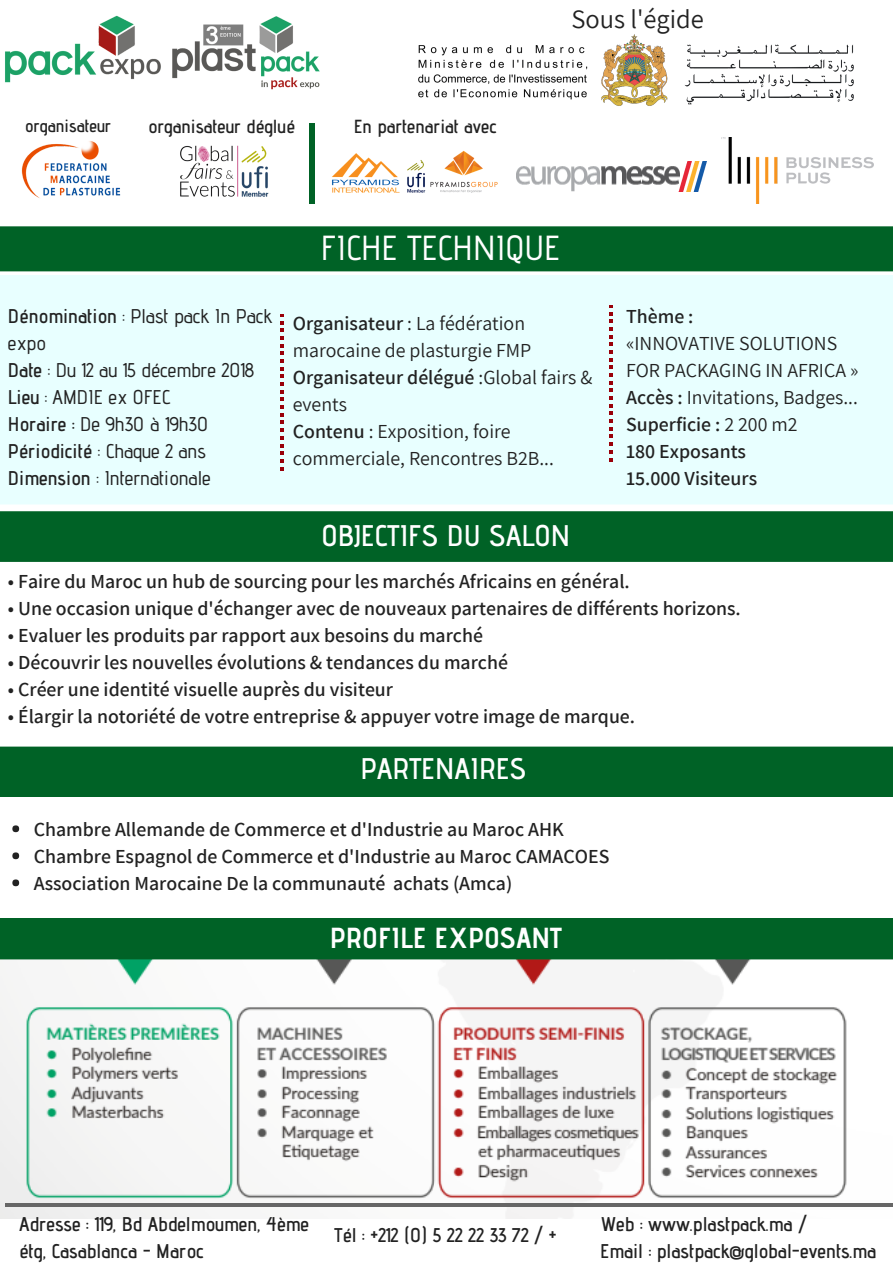
<style>
.page{position:relative;width:893px;height:1263px;background:#fff}
.page>*{position:absolute;margin:0;border:0;box-sizing:border-box;transform-origin:0 0}
.t1{font:500 34.8px "Advent Pro";color:#fff}
.t2{font:600 29.85px "Advent Pro";color:#fff}
.t3{font:700 28.95px "Advent Pro";color:#fff}
.t4{font:26.55px "Assistant";color:#222}
.t5{font:600 19.8px/27px "Assistant";color:#222}
.t6{font:19.8px/27px "Assistant";color:#222}
.t7{font:500 19.8px/27px "Advent Pro";color:#222}
.t8{font:600 19.8px/27px "Advent Pro";color:#222}
.t9{font:600 18.9px "Advent Pro";color:#222}
.t10{font:600 17.55px "Advent Pro";color:#222}
.s1{font-weight:600}
</style>
<div class="page">
<div style="left:0;top:226px;width:893px;height:45px;background:#006226"></div>
<div style="left:0;top:275px;width:893px;height:229px;background:#e8ffff"></div>
<svg style="left:280px;top:314px;width:4px;height:156px"></svg>
<svg style="left:609px;top:305px;width:4px;height:156px"></svg>
<div style="left:12px;top:825px;width:7px;height:7px;background:#222;border-radius:50%"></div>
<div style="left:12px;top:852px;width:7px;height:7px;background:#222;border-radius:50%"></div>
<div style="left:12px;top:879px;width:7px;height:7px;background:#222;border-radius:50%"></div>
<div style="left:0;top:511px;width:893px;height:51px;background:#006226"></div>
<div style="left:0;top:747px;width:893px;height:50px;background:#006226"></div>
<img style="left:0;top:959px;width:893px;height:259px">
<img style="left:21px;top:141px;width:100px;height:58px">
<img style="left:332px;top:150px;width:166px;height:43px">
<img style="left:180px;top:145px;width:89px;height:52px">
<hr style="left:5px;top:1203px;width:18px;height:3px;background:#666">
<hr style="left:22px;top:1203px;width:121px;height:3px;background:#666">
<hr style="left:143px;top:1203px;width:121px;height:3px;background:#666">
<hr style="left:263px;top:1203px;width:121px;height:3px;background:#666">
<hr style="left:384px;top:1203px;width:121px;height:3px;background:#666">
<hr style="left:505px;top:1203px;width:121px;height:3px;background:#666">
<hr style="left:625px;top:1203px;width:121px;height:3px;background:#666">
<hr style="left:746px;top:1203px;width:121px;height:3px;background:#666">
<hr style="left:866px;top:1203px;width:27px;height:3px;background:#666">
<div style="left:0;top:918px;width:893px;height:41px;background:#006226"></div>
<img style="left:517px;top:161px;width:190px;height:30px">
<img style="left:722px;top:137px;width:152px;height:67px">
<div style="left:309px;top:123px;width:6px;height:81px;background:#006226"></div>
<img style="left:172px;top:16px;width:148px;height:74px">
<img style="left:418px;top:34px;width:436px;height:72px">
<img style="left:5px;top:15px;width:156px;height:68px">
<svg style="left:5px;top:15px;width:68px;height:32px"></svg>
<p class="t10" style="left:25px;top:115px;width:88px">organisateur</p>
<p class="t9" style="left:354px;top:115px;width:144px">En partenariat avec</p>
<p class="t9" style="left:148px;top:115px;width:148px">organisateur déglué</p>
<h3 class="t4" style="left:571px;top:1px;width:134px">Sous l'égide</h3>
<h1 class="t1" style="left:321px;top:227px;width:241px">FICHE TECHNIQUE</h1>
<p class="t7" style="left:8px;top:302px;width:266px"><span class="s1">Dénomination</span> : Plast pack In Pack expo<br><span class="s1">Date</span> : Du 12 au 15 décembre 2018<br><span class="s1">Lieu</span> : AMDIE ex OFEC<br><span class="s1">Horaire :</span> De 9h30 à 19h30<br><span class="s1">Périodicité</span> : Chaque 2 ans<br><span class="s1">Dimension</span> : Internationale</p>
<p class="t6" style="left:293px;top:309px;width:301px"><span class="s1">Organisateur</span> : La fédération marocaine de plasturgie FMP<br><span class="s1">Organisateur délégué</span> :Global fairs &amp; events<br><span class="s1">Contenu</span> : Exposition, foire commerciale, Rencontres B2B...</p>
<p class="t5" style="left:626px;top:302px;width:69px">Thème :</p>
<p class="t6" style="left:626px;top:329px;width:234px">«INNOVATIVE SOLUTIONS<br>FOR PACKAGING IN AFRICA »<br><span class="s1">Accès :</span> Invitations, Badges...<br><span class="s1">Superficie :</span> 2 200 m2<br><span class="s1">180 Exposants<br>15.000 Visiteurs</span></p>
<h2 class="t2" style="left:321px;top:517px;width:250px">OBJECTIFS DU SALON</h2>
<p class="t5" style="left:8px;top:567px;width:623px">• Faire du Maroc un hub de sourcing pour les marchés Africains en général.</p>
<p class="t5" style="left:8px;top:594px;width:734px">• Une occasion unique d'échanger avec de nouveaux partenaires de différents horizons.</p>
<p class="t5" style="left:8px;top:621px;width:477px">• Evaluer les produits par rapport aux besoins du marché</p>
<p class="t5" style="left:8px;top:648px;width:502px">• Découvrir les nouvelles évolutions &amp; tendances du marché</p>
<p class="t5" style="left:8px;top:675px;width:387px">• Créer une identité visuelle auprès du visiteur</p>
<p class="t5" style="left:8px;top:702px;width:629px">• Élargir la notoriété de votre entreprise &amp; appuyer votre image de marque.</p>
<h2 class="t2" style="left:360px;top:750px;width:167px">PARTENAIRES</h2>
<p class="t5" style="left:34px;top:815px;width:577px">Chambre Allemande de Commerce et d'Industrie au Maroc AHK<br>Chambre Espagnol de Commerce et d'Industrie au Maroc CAMACOES<br>Association Marocaine De la communauté achats (Amca)</p>
<h3 class="t3" style="left:330px;top:920px;width:233px">PROFILE EXPOSANT</h3>
<p class="t8" style="left:19px;top:1210px;width:291px">Adresse : 119, Bd Abdelmoumen, 4ème étg, Casablanca - Maroc</p>
<p class="t8" style="left:334px;top:1221px;width:223px">Tél : +212 (0) 5 22 22 33 72 / +</p>
<p class="t8" style="left:600px;top:1210px;width:278px">Web : www.plastpack.ma /<br>Email : plastpack@global-events.ma</p>
</div>
